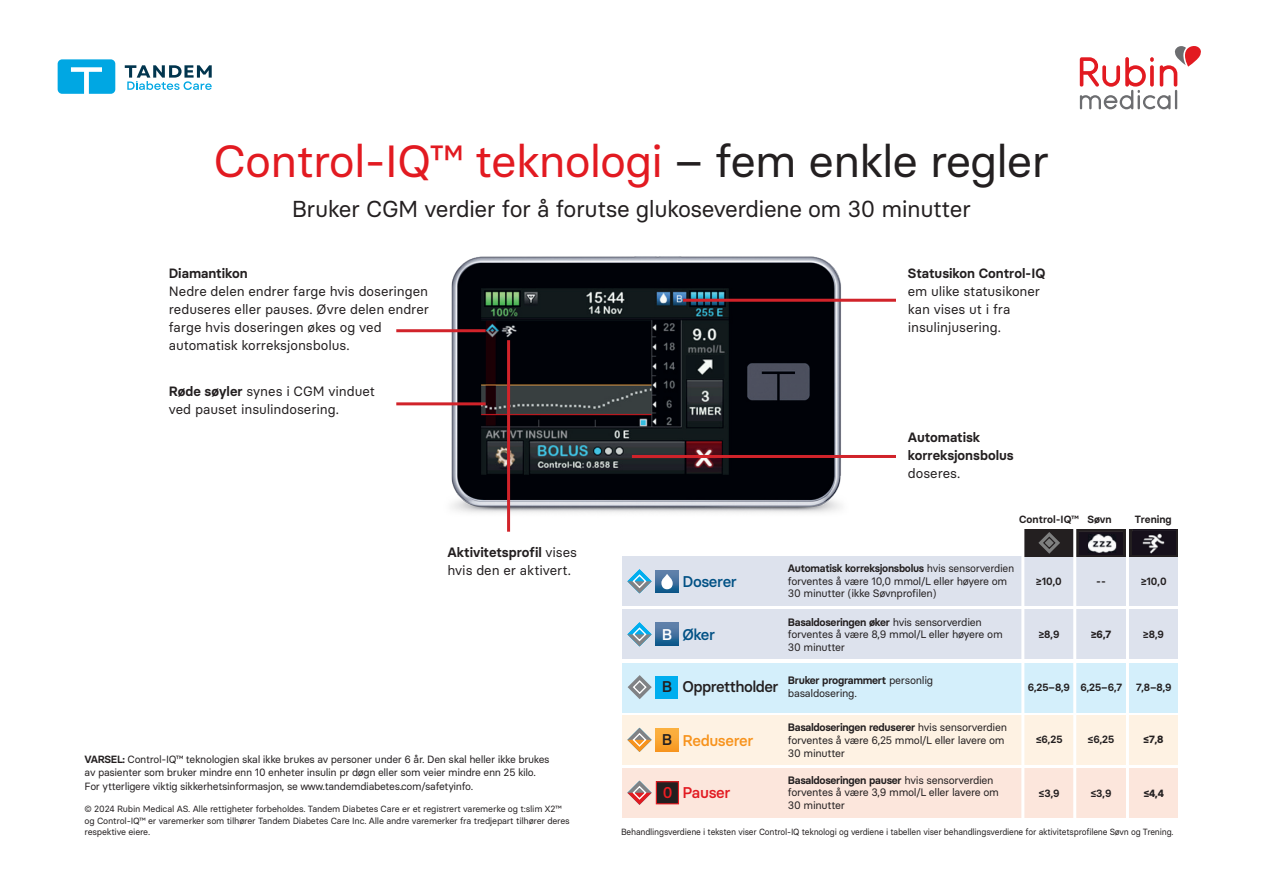
<style>
.page{position:relative;width:1263px;height:893px;background:#fff}
.page>*{position:absolute;margin:0;border:0;box-sizing:border-box;transform-origin:0 0}
.t1{font:45px "Basier Circle";letter-spacing:-.025em;color:#e21a21}
.t2{font:23.1px "Basier Circle";letter-spacing:-.02em;color:#231f20}
.t3{font:500 15.6px "Basier Circle";letter-spacing:-.035em;color:#231f20}
.t4{font:500 15.6px "Basier Circle";letter-spacing:-.025em;color:#015185}
.t5{font:500 15.6px "Basier Circle";letter-spacing:-.025em;color:#f7931d}
.t6{font:500 15.6px "Basier Circle";letter-spacing:-.025em;color:#e21a21}
.t7{font:500 15.6px "Basier Circle";color:#ee1d23}
.t8{font:500 15.6px "Basier Circle";color:#fff}
.t9{font:13.5px/18px "Basier Circle";letter-spacing:-.005em;color:#231f20}
.t10{font:600 13.5px/18px "Basier Circle";color:#231f20}
.t11{font:10.8px/12.9px "Basier Circle";letter-spacing:-.025em;color:#231f20}
.t12{font:10.5px/13.5px "Basier Circle";letter-spacing:-.03em;color:#231f20}
.t13{font:600 10.5px "Basier Circle";color:#231f20}
.t14{font:700 10.5px "Basier Circle";color:#231f20}
.t15{font:9px/12px "Basier Circle";letter-spacing:-.02em;color:#231f20}
.t16{font:9px "Basier Circle";letter-spacing:-.02em;color:#231f20;scale:.95 1}
.s1{color:#231f20}
.s2{font-weight:600}
</style>
<div class="page">
<img style="left:441px;top:256px;width:410px;height:263px">
<div style="left:622px;top:715px;width:556px;height:50px;background:#fef2e3"></div>
<div style="left:622px;top:768px;width:556px;height:49px;background:#fce6dc"></div>
<div style="left:622px;top:663px;width:556px;height:49px;background:#d4effb"></div>
<div style="left:622px;top:610px;width:556px;height:49px;background:#dde2ed"></div>
<div style="left:622px;top:557px;width:556px;height:49px;background:#dde2ed"></div>
<svg style="left:627px;top:569px;width:25px;height:24px"></svg>
<svg style="left:656px;top:570px;width:22px;height:23px"></svg>
<svg style="left:661px;top:574px;width:12px;height:15px"></svg>
<svg style="left:655px;top:728px;width:23px;height:23px"></svg>
<div style="left:656px;top:782px;width:22px;height:22px;background:#231f20"></div>
<div style="left:656px;top:781px;width:23px;height:23px;border:1px solid #e21a21"></div>
<svg style="left:655px;top:623px;width:23px;height:23px"></svg>
<svg style="left:627px;top:728px;width:25px;height:24px"></svg>
<svg style="left:627px;top:781px;width:25px;height:24px"></svg>
<svg style="left:628px;top:675px;width:24px;height:24px"></svg>
<svg style="left:627px;top:622px;width:25px;height:24px"></svg>
<div style="left:655px;top:676px;width:23px;height:22px;background:#00aeef"></div>
<svg style="left:1080px;top:46px;width:121px;height:63px"></svg>
<svg style="left:58px;top:59px;width:57px;height:35px;background:#25b3e7"></svg>
<svg style="left:125px;top:65px;width:87px;height:25px"></svg>
<hr style="left:396px;top:402px;width:90px;height:3px;background:#d1232a">
<hr style="left:396px;top:329px;width:90px;height:3px;background:#d1232a">
<hr style="left:683px;top:299px;width:213px;height:3px;background:#d1232a">
<hr style="left:632px;top:455px;width:264px;height:3px;background:#d1232a">
<hr style="left:507px;top:340px;width:3px;height:192px;background:#d1232a">
<div style="left:1024px;top:529px;width:154px;height:28px;background:#231f20"></div>
<img style="left:1080px;top:532px;width:42px;height:22px">
<img style="left:1133px;top:529px;width:42px;height:25px">
<svg style="left:1038px;top:532px;width:22px;height:22px"></svg>
<hr style="left:1073px;top:527px;width:3px;height:295px;background:#fff">
<hr style="left:1021px;top:527px;width:3px;height:295px;background:#fff">
<hr style="left:1126px;top:527px;width:3px;height:295px;background:#fff">
<h1 class="t1" style="left:214px;top:133px;width:837px">Control-IQ™ teknologi <span class="s1">– fem enkle regler</span></h1>
<h2 class="t2" style="left:292px;top:194px;width:681px">Bruker CGM verdier for å forutse glukoseverdiene om 30 minutter</h2>
<p class="t10" style="left:169px;top:264px;width:80px">Diamantikon</p>
<p class="t9" style="left:169px;top:282px;width:262px">Nedre delen endrer farge hvis doseringen reduseres eller pauses. Øvre delen endrer farge hvis doseringen økes og ved automatisk korreksjonsbolus.</p>
<p class="t9" style="left:169px;top:382px;width:208px"><span class="s2">Røde søyler</span> synes i CGM vinduet ved pauset insulindosering.</p>
<p class="t9" style="left:447px;top:543px;width:131px"><span class="s2">Aktivitetsprofil</span> vises hvis den er aktivert.</p>
<p class="t12" style="left:85px;top:752px;width:467px"><span class="s2">VARSEL:</span> Control-IQ™ teknologien skal ikke brukes av personer under 6 år. Den skal heller ikke brukes av pasienter som bruker mindre enn 10 enheter insulin pr døgn eller som veier mindre enn 25 kilo.<br>For ytterligere viktig sikkerhetsinformasjon, se www.tandemdiabetes.com/safetyinfo.</p>
<p class="t15" style="left:85px;top:803px;width:487px">© 2024 Rubin Medical AS. Alle rettigheter forbeholdes. Tandem Diabetes Care er et registrert varemerke og t:slim X2™ og Control-IQ™ er varemerker som tilhører Tandem Diabetes Care Inc. Alle andre varemerker fra tredjepart tilhører deres</p>
<p class="t15" style="left:85px;top:825px;width:67px">respektive eiere.</p>
<p class="t10" style="left:908px;top:264px;width:139px">Statusikon Control-IQ</p>
<p class="t9" style="left:908px;top:282px;width:134px">em ulike statusikoner kan vises ut i fra insulinjusering.</p>
<p class="t10" style="left:908px;top:428px;width:107px">Automatisk korreksjonsbolus</p>
<p class="t9" style="left:908px;top:464px;width:54px">doseres.</p>
<p class="t13" style="left:1019px;top:512px;width:94px">Control-IQ™ Søvn</p>
<p class="t13" style="left:1135px;top:512px;width:38px">Trening</p>
<h3 class="t8" style="left:662px;top:624px;width:12px">B</h3>
<h3 class="t3" style="left:662px;top:677px;width:12px">B</h3>
<h3 class="t3" style="left:662px;top:730px;width:12px">B</h3>
<h3 class="t7" style="left:663px;top:783px;width:11px">0</h3>
<h3 class="t4" style="left:682px;top:571px;width:56px">Doserer</h3>
<h3 class="t4" style="left:682px;top:625px;width:34px">Øker</h3>
<h3 class="t3" style="left:682px;top:676px;width:97px">Opprettholder</h3>
<h3 class="t5" style="left:682px;top:730px;width:73px">Reduserer</h3>
<h3 class="t6" style="left:682px;top:783px;width:50px">Pauser</h3>
<p class="t11" style="left:788px;top:562px;width:228px"><span class="s2">Automatisk korreksjonsbolus</span> hvis sensorverdien forventes å være 10,0 mmol/L eller høyere om<br>30 minutter (ikke Søvnprofilen)</p>
<p class="t11" style="left:788px;top:616px;width:216px"><span class="s2">Basaldoseringen øker</span> hvis sensorverdien forventes å være 8,9 mmol/L eller høyere om<br>30 minutter</p>
<p class="t11" style="left:788px;top:674px;width:147px"><span class="s2">Bruker programmert</span> personlig basaldosering.</p>
<p class="t11" style="left:788px;top:720px;width:221px"><span class="s2">Basaldoseringen reduserer</span> hvis sensorverdien forventes å være 6,25 mmol/L eller lavere om<br>30 minutter</p>
<p class="t11" style="left:788px;top:773px;width:213px"><span class="s2">Basaldoseringen pauser</span> hvis sensorverdien forventes å være 3,9 mmol/L eller lavere om<br>30 minutter</p>
<p class="t13" style="left:1036px;top:575px;width:27px">≥10,0</p>
<p class="t13" style="left:1039px;top:628px;width:22px">≥8,9</p>
<p class="t13" style="left:1096px;top:575px;width:11px">--</p>
<p class="t14" style="left:1091px;top:628px;width:22px">≥6,7</p>
<p class="t13" style="left:1141px;top:575px;width:27px">≥10,0</p>
<p class="t13" style="left:1143px;top:628px;width:22px">≥8,9</p>
<p class="t13" style="left:1028px;top:681px;width:96px">6,25–8,9 6,25–6,7</p>
<p class="t13" style="left:1136px;top:681px;width:37px">7,8–8,9</p>
<p class="t13" style="left:1036px;top:733px;width:28px">≤6,25</p>
<p class="t13" style="left:1039px;top:786px;width:22px">≤3,9</p>
<p class="t13" style="left:1088px;top:733px;width:28px">≤6,25</p>
<p class="t13" style="left:1091px;top:786px;width:22px">≤3,9</p>
<p class="t14" style="left:1143px;top:733px;width:21px">≤7,8</p>
<p class="t14" style="left:1144px;top:786px;width:22px">≤4,4</p>
<p class="t16" style="left:621px;top:826px;width:583px">Behandlingsverdiene i teksten viser Control-IQ teknologi og verdiene i tabellen viser behandlingsverdiene for aktivitetsprofilene Søvn og Trening.</p>
</div>
